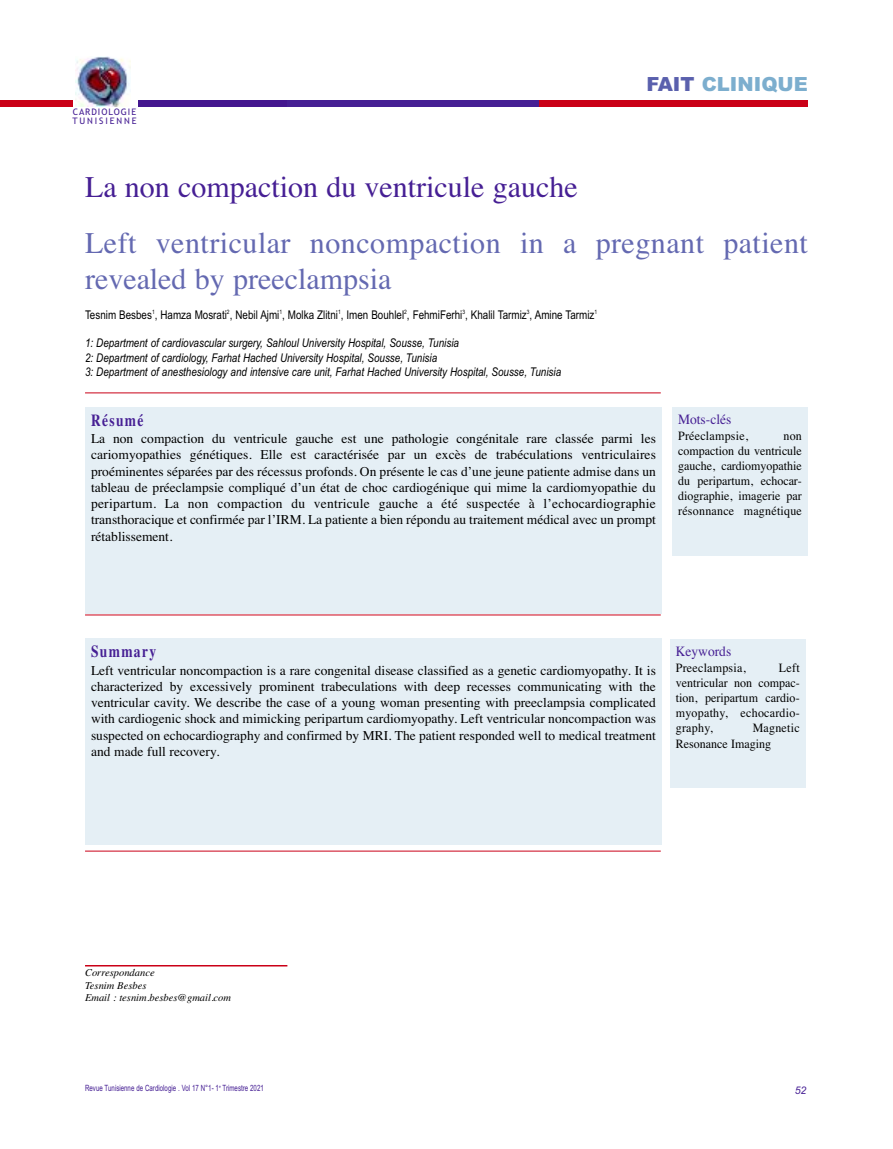
<style>
.page{position:relative;width:893px;height:1149px;background:#fff}
.page>*{position:absolute;margin:0;border:0;box-sizing:border-box;transform-origin:0 0}
.t1{font:30px/36px "Times";letter-spacing:.015em;color:#6469b1}
.t2{font:30px "Times";color:#461f94}
.t3{font:900 19.5px "Arial";color:#7caece}
.t4{font:700 16.8px "Times";letter-spacing:.1em;color:#461f94;scale:.8 1}
.t5{font:14.1px "Times";color:#461f94;scale:.95 1}
.t6{font:13.5px/16.2px "Times";color:#000;text-align:justify}
.t7{font:12.6px/15.1px "Times";letter-spacing:.02em;color:#000;text-align:justify;scale:.95 1}
.t8{font:12.6px/15.1px "Times";color:#000;scale:.95 1}
.t9{font:italic 12px/14.4px "Arial Narrow";color:#000}
.t10{font:12px "Arial Narrow";color:#000}
.t11{font:italic 10.5px/12.6px "Times";color:#000}
.t12{font:italic 10.5px "Arial";color:#461f94}
.t13{font:9px/9px "Trebuchet MS";letter-spacing:.105em;color:#461f94}
.t14{font:8.7px "Arial Narrow";color:#461f94;scale:.87 1}
.s1{color:#5a60ad}
</style>
<div class="page">
<div style="left:85px;top:407px;width:577px;height:206px;background:#e5eff5"></div>
<div style="left:85px;top:638px;width:577px;height:206px;background:#e5eff5"></div>
<hr style="left:85px;top:964px;width:202px;height:2px;background:#ca0017">
<div style="left:672px;top:407px;width:136px;height:149px;background:#e5eff5"></div>
<div style="left:670px;top:639px;width:136px;height:149px;background:#e5eff5"></div>
<hr style="left:85px;top:392px;width:576px;height:1px;background:#ca0017">
<hr style="left:85px;top:614px;width:576px;height:1px;background:#ca0017">
<hr style="left:85px;top:850px;width:576px;height:1px;background:#ca0017">
<div style="left:0;top:100px;width:73px;height:6px;background:#ca0017"></div>
<div style="left:138px;top:100px;width:149px;height:6px;background:#44178f"></div>
<div style="left:287px;top:100px;width:253px;height:6px;background:#461f94"></div>
<div style="left:539px;top:100px;width:269px;height:6px;background:#ca0017"></div>
<img style="left:75px;top:56px;width:56px;height:50px">
<p class="t13" style="left:72px;top:107px;width:66px">CARDIOLOGIE<br>TUNISIENNE</p>
<h2 class="t3" style="left:647px;top:73px;width:163px"><span class="s1">FAIT</span> CLINIQUE</h2>
<h1 class="t2" style="left:85px;top:169px;width:494px">La non compaction du ventricule gauche</h1>
<h1 class="t1" style="left:85px;top:224px;width:724px">Left ventricular noncompaction in a pregnant patient revealed by preeclampsia</h1>
<p class="t10" style="left:85px;top:307px;width:514px">Tesnim Besbes<sup>1</sup>, Hamza Mosrati<sup>2</sup>, Nebil Ajmi<sup>1</sup>, Molka Zlitni<sup>1</sup>, Imen Bouhlel<sup>2</sup>, FehmiFerhi<sup>3</sup>, Khalil Tarmiz<sup>3</sup>, Amine Tarmiz<sup>1</sup></p>
<p class="t9" style="left:85px;top:336px;width:478px">1: Department of cardiovascular surgery, Sahloul University Hospital, Sousse, Tunisia<br>2: Department of cardiology, Farhat Hached University Hospital, Sousse, Tunisia<br>3: Department of anesthesiology and intensive care unit, Farhat Hached University Hospital, Sousse, Tunisia</p>
<p class="t4" style="left:91px;top:410px;width:67px">Résumé</p>
<p class="t6" style="left:91px;top:430px;width:566px">La non compaction du ventricule gauche est une pathologie congénitale rare classée parmi les cariomyopathies génétiques. Elle est caractérisée par un excès de trabéculations ventriculaires proéminentes séparées par des récessus profonds. On présente le cas d’une jeune patiente admise dans un tableau de préeclampsie compliqué d’un état de choc cardiogénique qui mime la cardiomyopathie du peripartum. La non compaction du ventricule gauche a été suspectée à l’echocardiographie transthoracique et confirmée par l’IRM. La patiente a bien répondu au traitement médical avec un prompt rétablissement.</p>
<p class="t5" style="left:678px;top:410px;width:58px">Mots-clés</p>
<p class="t7" style="left:678px;top:427px;width:75px">Préeclampsie,</p>
<p class="t7" style="left:678px;top:427px;width:132px;text-indent:105px">non compaction du ventricule gauche, cardiomyopathie du peripartum, echocar&shy;diographie, imagerie par résonnance magnétique</p>
<p class="t4" style="left:91px;top:641px;width:83px">Summary</p>
<p class="t6" style="left:91px;top:661px;width:566px">Left ventricular noncompaction is a rare congenital disease classified as a genetic cardiomyopathy. It is characterized by excessively prominent trabeculations with deep recesses communicating with the ventricular cavity. We describe the case of a young woman presenting with preeclampsia complicated with cardiogenic shock and mimicking peripartum cardiomyopathy. Left ventricular noncompaction was suspected on echocardiography and confirmed by MRI. The patient responded well to medical treatment and made full recovery.</p>
<p class="t5" style="left:676px;top:642px;width:60px">Keywords</p>
<p class="t7" style="left:676px;top:659px;width:75px">Preeclampsia,</p>
<p class="t7" style="left:676px;top:659px;width:132px;text-indent:103px">Left ventricular non compac&shy;tion, peripartum cardio&shy;myopathy, echocardio&shy;graphy,</p>
<p class="t8" style="left:676px;top:720px;width:132px;text-indent:77px">Magnetic<br>Resonance Imaging</p>
<p class="t11" style="left:85px;top:965px;width:148px">Correspondance<br>Tesnim Besbes<br>Email : tesnim.besbes@gmail.com</p>
<p class="t14" style="left:85px;top:1082px;width:207px">Revue Tunisienne de Cardiologie . Vol 17 N°1- 1<sup>e</sup> Trimestre 2021</p>
<p class="t12" style="left:795px;top:1084px;width:13px">52</p>
</div>
